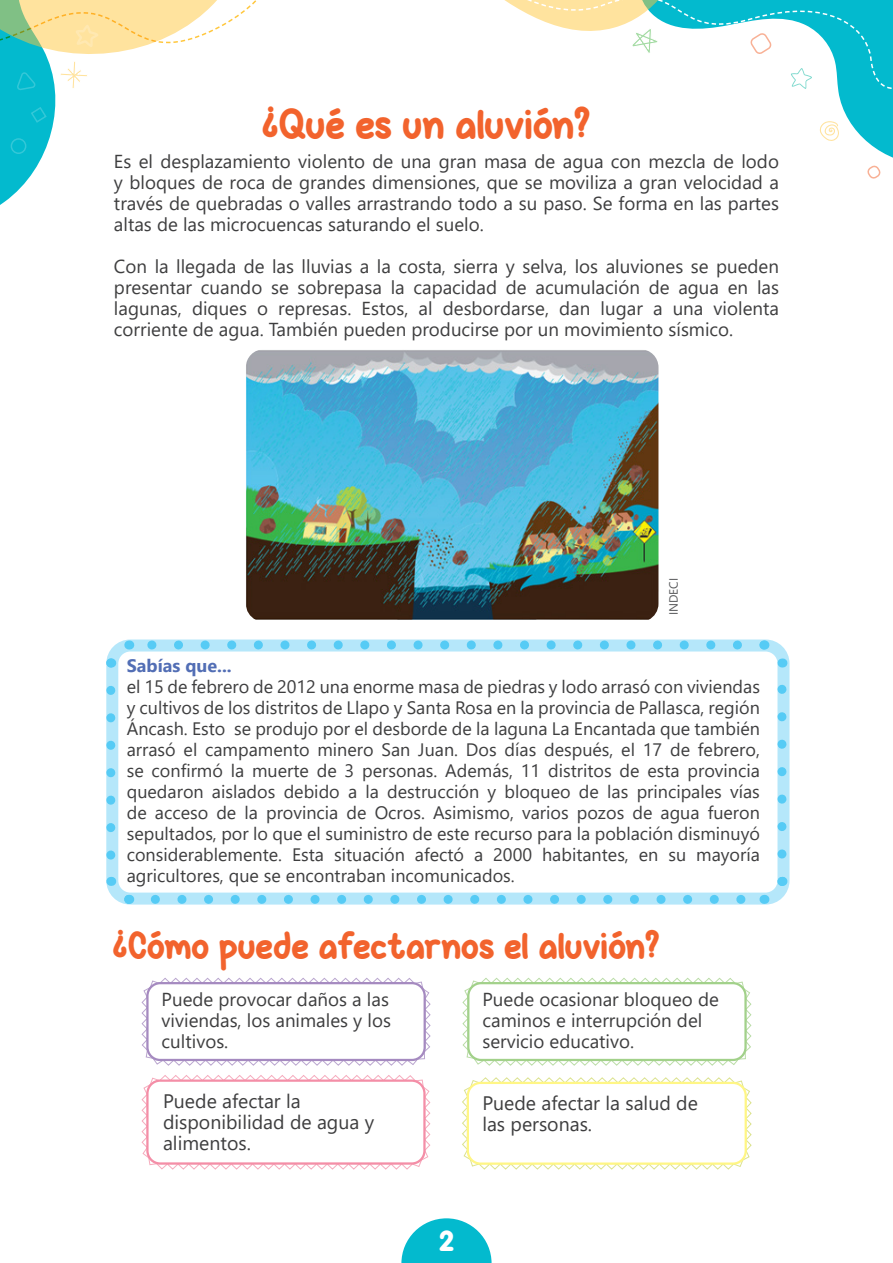
<style>
.page{position:relative;width:893px;height:1263px;background:#fff}
.page>*{position:absolute;margin:0;border:0;box-sizing:border-box;transform-origin:0 0}
.t1{font:43.5px "Vanilla Caramel";color:#f2632d}
.t2{font:39px "Vanilla Caramel";color:#f2632d}
.t3{font:30px "VAG Round";color:#fff}
.Cuerpo{font:19.5px/21px "Segoe UI";color:#3e3e3f}
.Cuerpo-2{font:18.75px/21px "Segoe UI";color:#3e3e3f;text-align:justify}
.Cuerpo-3{font:18px/21px "Segoe UI";color:#3e3e3f;text-align:justify}
.Cuerpo-4{font:700 18px "Segoe UI";color:#526eb5}
.Cuerpo-5{font:12px "Segoe UI";color:#57585a}
</style>
<div class="page">
<svg style="left:401px;top:1218px;width:91px;height:45px"></svg>
<svg style="left:504px;top:0;width:389px;height:179px"></svg>
<svg style="left:0;top:0;width:257px;height:205px"></svg>
<svg style="left:141px;top:977px;width:290px;height:89px"></svg>
<div style="left:147px;top:983px;width:278px;height:77px;background:#fff;border-radius:13px"></div>
<div style="left:146px;top:982px;width:280px;height:79px;border:2px solid #a58ac0;border-radius:13px"></div>
<svg style="left:462px;top:977px;width:290px;height:89px"></svg>
<div style="left:468px;top:983px;width:277px;height:77px;background:#fff;border-radius:13px"></div>
<div style="left:467px;top:982px;width:280px;height:79px;border:2px solid #a2d18a;border-radius:13px"></div>
<svg style="left:141px;top:1075px;width:290px;height:95px"></svg>
<div style="left:147px;top:1081px;width:277px;height:82px;background:#fff;border-radius:13px"></div>
<div style="left:146px;top:1079px;width:280px;height:85px;border:2px solid #f48ea7;border-radius:13px"></div>
<svg style="left:462px;top:1077px;width:290px;height:93px"></svg>
<div style="left:468px;top:1083px;width:278px;height:80px;background:#fff;border-radius:13px"></div>
<div style="left:467px;top:1082px;width:280px;height:83px;border:2px solid #fff685;border-radius:13px"></div>
<div style="left:106px;top:639px;width:683px;height:265px;border:12px solid #6bcff6;border-radius:18px"></div>
<svg style="left:106px;top:690px;width:9px;height:178px"></svg>
<svg style="left:155px;top:895px;width:596px;height:9px"></svg>
<svg style="left:777px;top:677px;width:9px;height:177px"></svg>
<svg style="left:142px;top:640px;width:595px;height:9px"></svg>
<svg style="left:106px;top:877px;width:32px;height:28px"></svg>
<svg style="left:764px;top:872px;width:26px;height:33px"></svg>
<svg style="left:755px;top:639px;width:34px;height:28px"></svg>
<svg style="left:106px;top:639px;width:24px;height:33px"></svg>
<img style="left:246px;top:350px;width:412px;height:270px">
<p class="t1" style="left:262px;top:98px;width:331px">¿Qué es un aluvión?</p>
<p class="Cuerpo-2" style="left:114px;top:149px;width:667px">Es el desplazamiento violento de una gran masa de agua con mezcla de lodo y bloques de roca de grandes dimensiones, que se moviliza a gran velocidad a través de quebradas o valles arrastrando todo a su paso. Se forma en las partes altas de las microcuencas saturando el suelo.</p>
<p class="Cuerpo-2" style="left:114px;top:254px;width:666px">Con la llegada de las lluvias a la costa, sierra y selva, los aluviones se pueden presentar cuando se sobrepasa la capacidad de acumulación de agua en las lagunas, diques o represas. Estos, al desbordarse, dan lugar a una violenta corriente de agua. También pueden producirse por un movimiento sísmico.</p>
<p class="Cuerpo-5" style="left:662px;top:615px;width:39px;rotate:-90deg">INDECI</p>
<p class="Cuerpo-4" style="left:127px;top:649px;width:107px">Sabías que...</p>
<p class="Cuerpo-3" style="left:127px;top:675px;width:635px">el 15 de febrero de 2012 una enorme masa de piedras y lodo arrasó con viviendas y cultivos de los distritos de Llapo y Santa Rosa en la provincia de Pallasca, región Áncash. Esto se produjo por el desborde de la laguna La Encantada que también arrasó el campamento minero San Juan. Dos días después, el 17 de febrero, se confirmó la muerte de 3 personas. Además, 11 distritos de esta provincia quedaron aislados debido a la destrucción y bloqueo de las principales vías de acceso de la provincia de Ocros. Asimismo, varios pozos de agua fueron sepultados, por lo que el suministro de este recurso para la población disminuyó considerablemente. Esta situación afectó a 2000 habitantes, en su mayoría agricultores, que se encontraban incomunicados.</p>
<p class="t2" style="left:113px;top:922px;width:549px">¿Cómo puede afectarnos el aluvión?</p>
<p class="Cuerpo-2" style="left:162px;top:987px;width:231px">Puede provocar daños a las viviendas, los animales y los cultivos.</p>
<p class="Cuerpo-2" style="left:482px;top:987px;width:238px;text-align:left">Puede ocasionar bloqueo de caminos e interrupción del servicio educativo.</p>
<p class="Cuerpo" style="left:163px;top:1089px;width:213px">Puede afectar la disponibilidad de agua y alimentos.</p>
<p class="Cuerpo" style="left:482px;top:1091px;width:217px">Puede afectar la salud de las personas.</p>
<h3 class="t3" style="left:438px;top:1224px;width:18px">2</h3>
</div>
